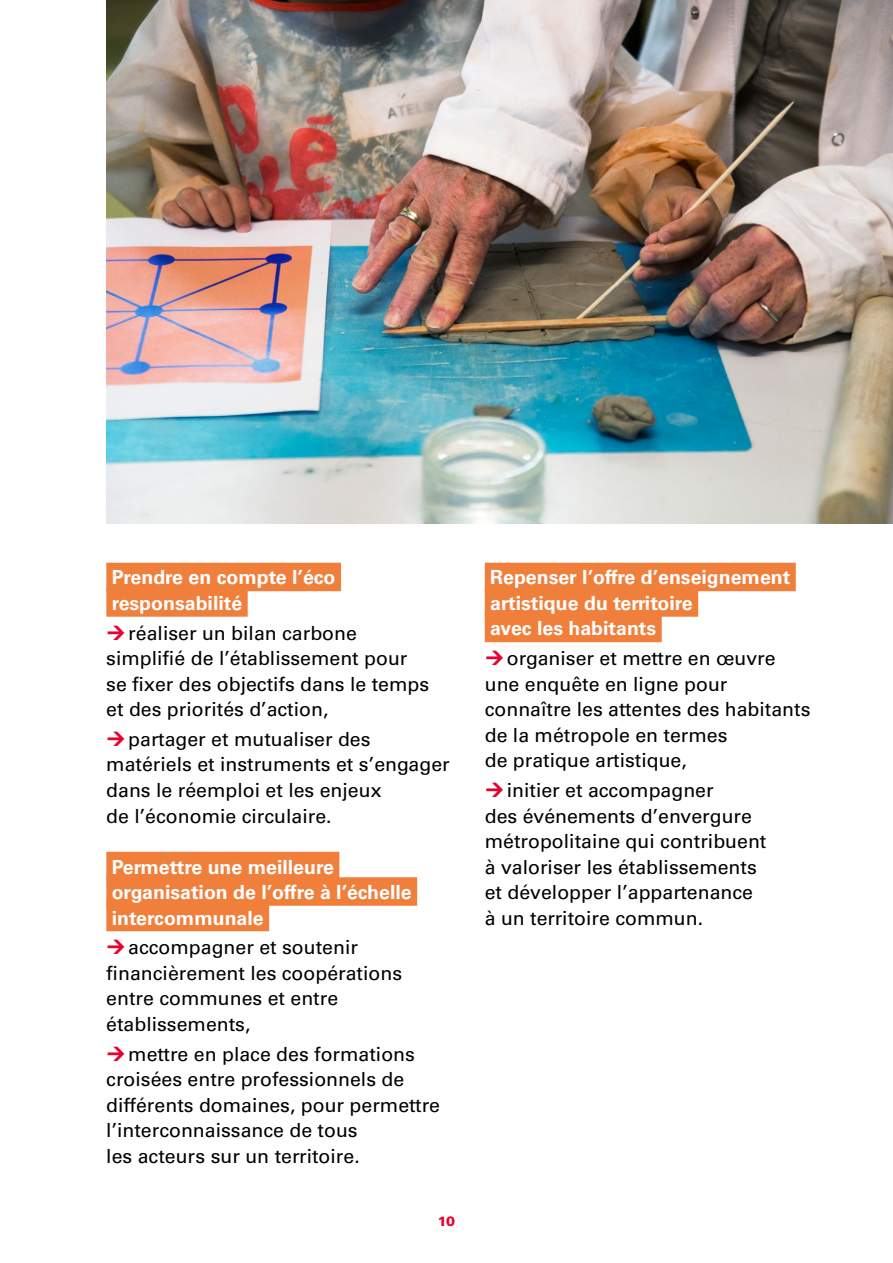
<style>
.page{position:relative;width:893px;height:1263px;background:#fff}
.page>*{position:absolute;margin:0;border:0;box-sizing:border-box;transform-origin:0 0}
.TEXTE_COURANT{font:19.5px/25.5px "Univers LT Std";color:#000}
.t1{font:700 19.5px/25.5px "Univers";color:#fff}
.t2{font:900 13.5px "Univers";color:#e4032e}
</style>
<div class="page">
<div style="left:106px;top:563px;width:235px;height:28px;background:#f07f3c"></div>
<div style="left:106px;top:588px;width:142px;height:29px;background:#f07f3c"></div>
<div style="left:106px;top:852px;width:233px;height:28px;background:#f07f3c"></div>
<div style="left:106px;top:877px;width:311px;height:29px;background:#f07f3c"></div>
<div style="left:106px;top:903px;width:163px;height:28px;background:#f07f3c"></div>
<div style="left:485px;top:563px;width:311px;height:28px;background:#f07f3c"></div>
<div style="left:485px;top:588px;width:213px;height:29px;background:#f07f3c"></div>
<div style="left:485px;top:614px;width:177px;height:28px;background:#f07f3c"></div>
<img style="left:106px;top:0;width:787px;height:523px">
<h3 class="t1" style="left:112px;top:565px;width:225px">Prendre en compte l’éco responsabilité</h3>
<p class="TEXTE_COURANT" style="left:106px;top:620px;width:324px;text-indent:22px">réaliser un bilan carbone simplifié de l’établissement pour se fixer des objectifs dans le temps et des priorités d’action,</p>
<p class="TEXTE_COURANT" style="left:106px;top:726px;width:345px;text-indent:22px">partager et mutualiser des matériels et instruments et s’engager dans le réemploi et les enjeux<br>de l’économie circulaire.</p>
<h3 class="t1" style="left:112px;top:854px;width:302px">Permettre une meilleure organisation de l’offre à l’échelle intercommunale</h3>
<p class="TEXTE_COURANT" style="left:106px;top:935px;width:297px;text-indent:22px">accompagner et soutenir financièrement les coopérations entre communes et entre établissements,</p>
<p class="TEXTE_COURANT" style="left:106px;top:1041px;width:335px;text-indent:22px">mettre en place des formations croisées entre professionnels de différents domaines, pour permettre l’interconnaissance de tous<br>les acteurs sur un territoire.</p>
<p class="t2" style="left:438px;top:1212px;width:19px">10</p>
<h3 class="t1" style="left:490px;top:565px;width:302px">Repenser l’offre d’enseignement artistique du territoire<br>avec les habitants</h3>
<p class="TEXTE_COURANT" style="left:485px;top:646px;width:327px;text-indent:22px">organiser et mettre en œuvre une enquête en ligne pour connaître les attentes des habitants de la métropole en termes<br>de pratique artistique,</p>
<p class="TEXTE_COURANT" style="left:485px;top:777px;width:283px;text-indent:22px">initier et accompagner<br>des événements d’envergure métropolitaine qui contribuent à valoriser les établissements et développer l’appartenance à un territoire commun.</p>
</div>
